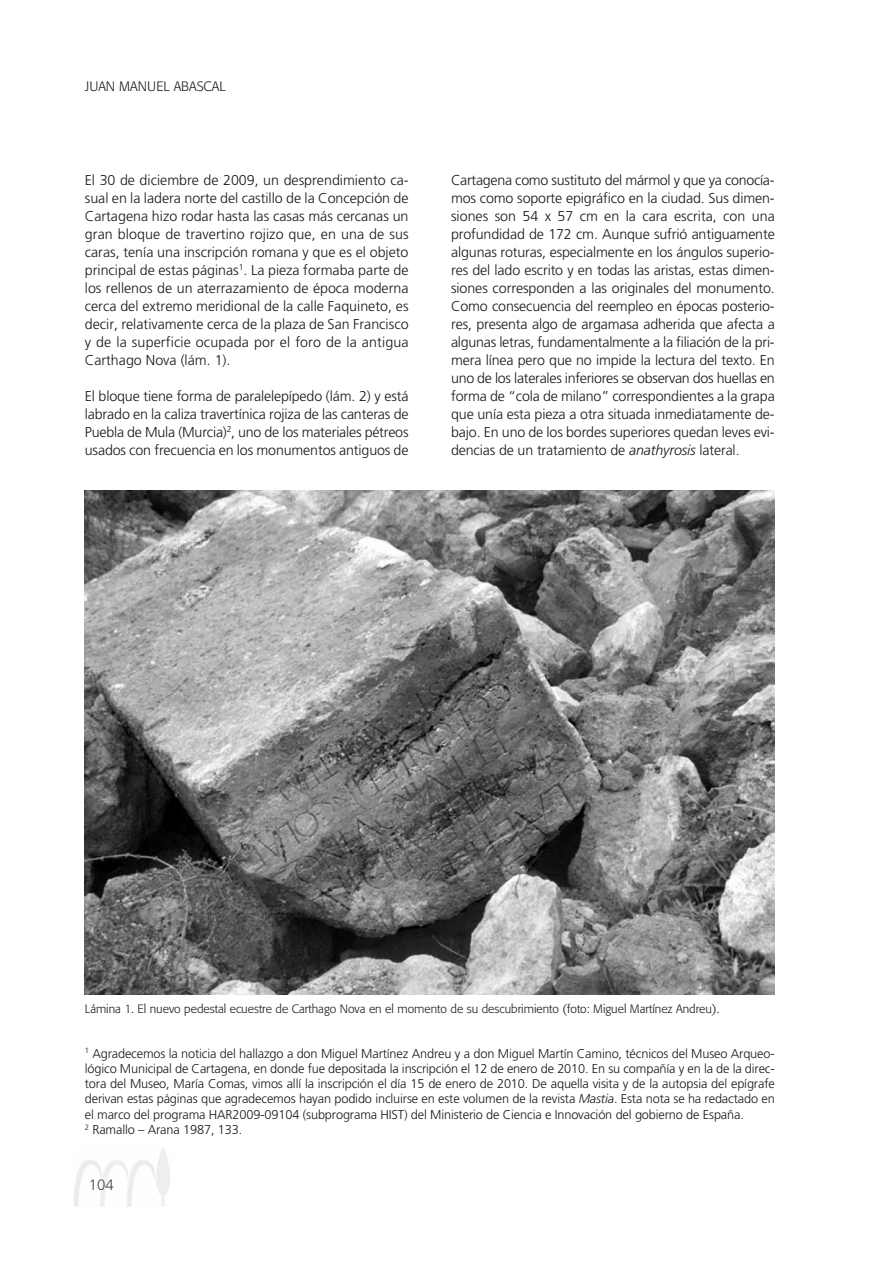
<style>
.page{position:relative;width:893px;height:1263px;background:#fff}
.page>*{position:absolute;margin:0;border:0;box-sizing:border-box;transform-origin:0 0}
.t1{font:300 15px "Frutiger LT";color:#474747}
.t2{font:300 14.25px/18px "Frutiger LT";letter-spacing:-.01em;color:#191919;text-align:justify}
.t3{font:300 13.5px "Formata";color:#191919}
.t4{font:300 12.75px/15.3px "Frutiger LT";letter-spacing:-.01em;color:#191919}
.t5{font:300 12px "Formata";color:#191919}
.s1{font-style:italic}
</style>
<div class="page">
<img style="left:74px;top:1148px;width:96px;height:58px">
<img style="left:85px;top:491px;width:690px;height:504px">
<p class="t3" style="left:85px;top:81px;width:142px">JUAN MANUEL ABASCAL</p>
<p class="t2" style="left:85px;top:172px;width:325px">El 30 de diciembre de 2009, un desprendimiento ca&shy;sual en la ladera norte del castillo de la Concepción de Cartagena hizo rodar hasta las casas más cercanas un gran bloque de travertino rojizo que, en una de sus caras, tenía una inscripción romana y que es el objeto principal de estas páginas<sup>1</sup>. La pieza formaba parte de los rellenos de un aterrazamiento de época moderna cerca del extremo meridional de la calle Faquineto, es decir, relativamente cerca de la plaza de San Francisco y de la superficie ocupada por el foro de la antigua Carthago Nova (lám. 1).</p>
<p class="t2" style="left:85px;top:388px;width:325px">El bloque tiene forma de paralelepípedo (lám. 2) y está labrado en la caliza travertínica rojiza de las canteras de Puebla de Mula (Murcia)<sup>2</sup>, uno de los materiales pétreos usados con frecuencia en los monumentos antiguos de</p>
<p class="t2" style="left:451px;top:172px;width:325px">Cartagena como sustituto del mármol y que ya conocía - mos como soporte epigráfico en la ciudad. Sus dimen&shy;siones son 54 x 57 cm en la cara escrita, con una profundidad de 172 cm. Aunque sufrió antiguamente algunas roturas, especialmente en los ángulos superio&shy;res del lado escrito y en todas las aristas, estas dimen&shy;siones corresponden a las originales del monumento.<br>Como consecuencia del reempleo en épocas posterio&shy;res, presenta algo de argamasa adherida que afecta a algunas letras, fundamentalmente a la filiación de la pri&shy;mera línea pero que no impide la lectura del texto. En uno de los laterales inferiores se observan dos huellas en forma de “cola de milano” correspondientes a la grapa que unía esta pieza a otra situada inmediatamente de&shy;bajo. En uno de los bordes superiores quedan leves evi&shy;dencias de un tratamiento de <span class="s1">anathyrosis</span> lateral.</p>
<p class="t5" style="left:85px;top:1003px;width:636px">Lámina 1. El nuevo pedestal ecuestre de Carthago Nova en el momento de su descubrimiento (foto: Miguel Martínez Andreu).</p>
<p class="t4" style="left:85px;top:1046px;width:691px"><sup>1</sup> Agradecemos la noticia del hallazgo a don Miguel Martínez Andreu y a don Miguel Martín Camino, técnicos del Museo Arqueo&shy;lógico Municipal de Cartagena, en donde fue depositada la inscripción el 12 de enero de 2010. En su compañía y en la de la direc&shy;tora del Museo, María Comas, vimos allí la inscripción el día 15 de enero de 2010. De aquella visita y de la autopsia del epígrafe derivan estas páginas que agradecemos hayan podido incluirse en este volumen de la revista <span class="s1">Mastia</span>. Esta nota se ha redactado en el marco del programa HAR2009-09104 (subprograma HIST) del Ministerio de Ciencia e Innovación del gobierno de España.<br><sup>2</sup> Ramallo – Arana 1987, 133.</p>
<p class="t1" style="left:89px;top:1179px;width:27px">104</p>
</div>
